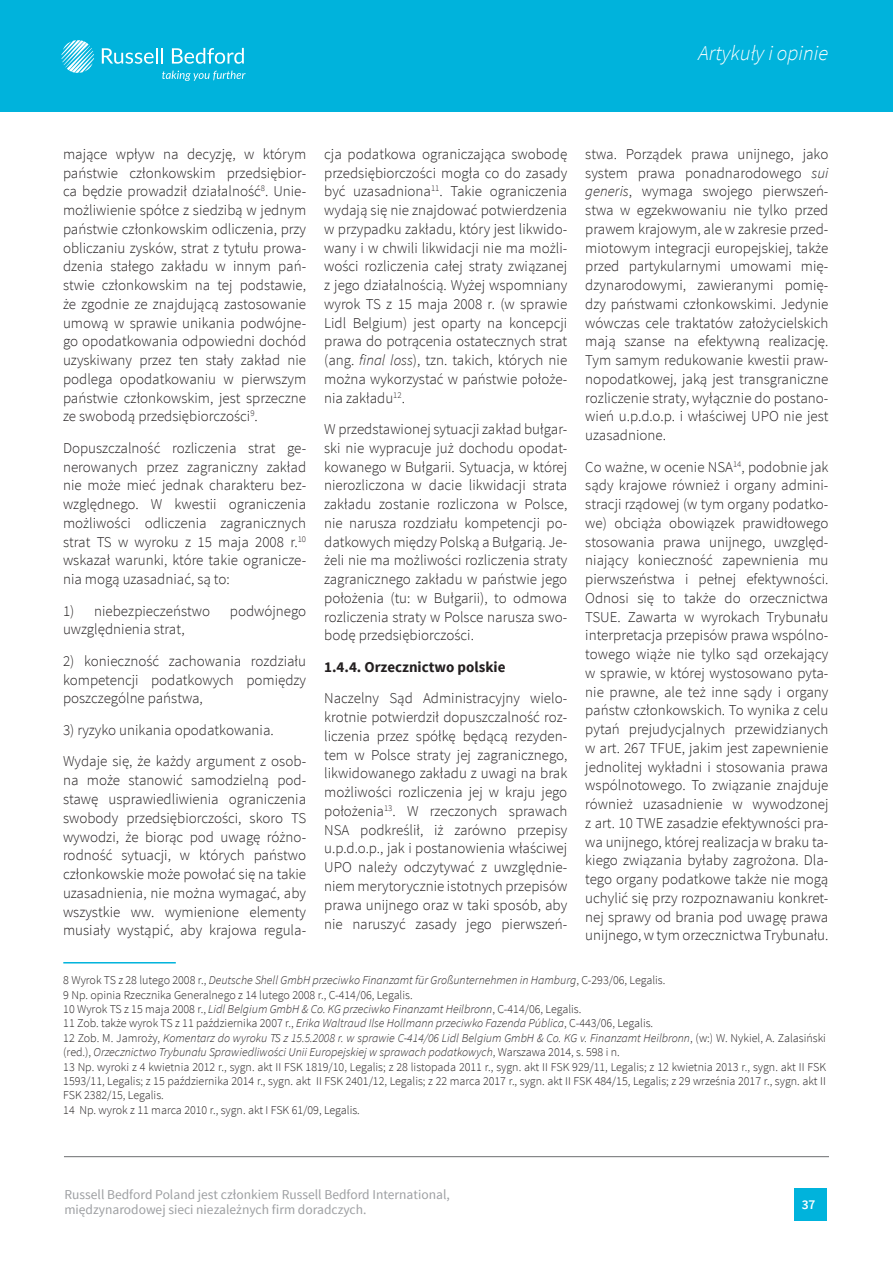
<style>
.page{position:relative;width:893px;height:1263px;background:#fff}
.page>*{position:absolute;margin:0;border:0;box-sizing:border-box;transform-origin:0 0}
.t1{font:italic 300 21px "Source Sans Pro";color:#fff}
.Tekst_główny{font:300 15px/18.8px "Source Sans Pro";color:#231f20;text-align:justify}
.Tekst_główny-2{font:700 15px "Source Sans Pro";color:#231f20}
.t2{font:13.5px/15px "Source Sans Pro";color:#9d9fa2}
.t3{font:600 13.5px "Source Sans Pro";color:#fff}
.Przypis{font:300 12px/14.4px "Source Sans Pro";color:#231f20;text-align:justify}
.Przypis-2{font:italic 300 12px/14.4px "Source Sans Pro";color:#231f20}
.s1{font-style:italic}
.s2{font-style:normal}
</style>
<div class="page">
<hr style="left:64px;top:1156px;width:765px;height:1px;background:#6c6d70">
<div style="left:0;top:0;width:893px;height:112px;background:#00b3dc"></div>
<div style="left:794px;top:1188px;width:32px;height:33px;background:#00b3dc"></div>
<svg style="left:61px;top:40px;width:33px;height:33px"></svg>
<svg style="left:162px;top:71px;width:84px;height:10px"></svg>
<svg style="left:102px;top:48px;width:61px;height:16px"></svg>
<svg style="left:172px;top:48px;width:72px;height:16px"></svg>
<hr style="left:63px;top:962px;width:113px;height:1px;background:#00b3dc">
<h1 class="t1" style="left:699px;top:41px;width:131px">Artykuły i opinie</h1>
<p class="Tekst_główny" style="left:63px;top:145px;width:245px">mające wpływ na decyzję, w którym państwie członkowskim przedsiębior&shy;ca będzie prowadził działalność<sup>8</sup>. Unie&shy;możliwienie spółce z siedzibą w jednym państwie członkowskim odliczenia, przy obliczaniu zysków, strat z tytułu prowa&shy;dzenia stałego zakładu w innym pań&shy;stwie członkowskim na tej podstawie, że zgodnie ze znajdującą zastosowanie umową w sprawie unikania podwójne&shy;go opodatkowania odpowiedni dochód uzyskiwany przez ten stały zakład nie podlega opodatkowaniu w pierwszym państwie członkowskim, jest sprzeczne ze swobodą przedsiębiorczości<sup>9</sup>.</p>
<p class="Tekst_główny" style="left:63px;top:439px;width:245px">Dopuszczalność rozliczenia strat ge&shy;nerowanych przez zagraniczny zakład nie może mieć jednak charakteru bez&shy;względnego. W kwestii ograniczenia możliwości odliczenia zagranicznych strat TS w wyroku z 15 maja 2008 r.<sup>10 </sup>wskazał warunki, które takie ogranicze&shy;nia mogą uzasadniać, są to:</p>
<p class="Tekst_główny" style="left:63px;top:601px;width:149px">1) niebezpieczeństwo</p>
<p class="Tekst_główny" style="left:230px;top:601px;width:78px">podwójnego</p>
<p class="Tekst_główny" style="left:63px;top:620px;width:123px">uwzględnienia strat,</p>
<p class="Tekst_główny" style="left:63px;top:652px;width:245px">2) konieczność zachowania rozdziału kompetencji podatkowych pomiędzy poszczególne państwa,</p>
<p class="Tekst_główny" style="left:63px;top:721px;width:212px">3) ryzyko unikania opodatkowania.</p>
<p class="Tekst_główny" style="left:63px;top:752px;width:245px">Wydaje się, że każdy argument z osob&shy;na może stanowić samodzielną pod&shy;stawę usprawiedliwienia ograniczenia swobody przedsiębiorczości, skoro TS wywodzi, że biorąc pod uwagę różno&shy;rodność sytuacji, w których państwo członkowskie może powołać się na takie uzasadnienia, nie można wymagać, aby wszystkie ww. wymienione elementy musiały wystąpić, aby krajowa regula-</p>
<p class="Tekst_główny" style="left:585px;top:145px;width:245px">stwa. Porządek prawa unijnego, jako system prawa ponadnarodowego <span class="s1">sui generis</span>, wymaga swojego pierwszeń&shy;stwa w egzekwowaniu nie tylko przed prawem krajowym, ale w zakresie przed&shy;miotowym integracji europejskiej, także przed partykularnymi umowami mię&shy;dzynarodowymi, zawieranymi pomię&shy;dzy państwami członkowskimi. Jedynie wówczas cele traktatów założycielskich mają szanse na efektywną realizację.<br>Tym samym redukowanie kwestii praw&shy;nopodatkowej, jaką jest transgraniczne rozliczenie straty, wyłącznie do postano&shy;wień u.p.d.o.p. i właściwej UPO nie jest uzasadnione.</p>
<p class="Tekst_główny" style="left:585px;top:457px;width:245px">Co ważne, w ocenie NSA<sup>14</sup>, podobnie jak sądy krajowe również i organy admini&shy;stracji rządowej (w tym organy podatko&shy;we) obciąża obowiązek prawidłowego stosowania prawa unijnego, uwzględ&shy;niający konieczność zapewnienia mu pierwszeństwa i pełnej efektywności.<br>Odnosi się to także do orzecznictwa TSUE. Zawarta w wyrokach Trybunału interpretacja przepisów prawa wspólno&shy;towego wiąże nie tylko sąd orzekający w sprawie, w której wystosowano pyta&shy;nie prawne, ale też inne sądy i organy państw członkowskich. To wynika z celu pytań prejudycjalnych przewidzianych w art. 267 TFUE, jakim jest zapewnienie jednolitej wykładni i stosowania prawa wspólnotowego. To związanie znajduje również uzasadnienie w wywodzonej z art. 10 TWE zasadzie efektywności pra&shy;wa unijnego, której realizacja w braku ta&shy;kiego związania byłaby zagrożona. Dla&shy;tego organy podatkowe także nie mogą uchylić się przy rozpoznawaniu konkret&shy;nej sprawy od brania pod uwagę prawa unijnego, w tym orzecznictwa Trybunału.</p>
<p class="Przypis-2" style="left:63px;top:973px;width:604px"><span class="s2">8 Wyrok TS z 28 lutego 2008 r.,</span> Deutsche Shell GmbH przeciwko Finanzamt für Großunternehmen in Hamburg<span class="s2">, C-293/06, Legalis.</span></p>
<p class="Przypis" style="left:63px;top:987px;width:351px">9 Np. opinia Rzecznika Generalnego z 14 lutego 2008 r., C-414/06, Legalis.</p>
<p class="Przypis-2" style="left:63px;top:1002px;width:520px"><span class="s2">10 Wyrok TS z 15 maja 2008 r.,</span> Lidl Belgium GmbH &amp; Co. KG przeciwko Finanzamt Heilbronn<span class="s2">, C-414/06, Legalis.</span></p>
<p class="Przypis" style="left:63px;top:1016px;width:591px">11 Zob. także wyrok TS z 11 października 2007 r., <span class="s1">Erika Waltraud Ilse Hollmann przeciwko Fazenda Pública</span>, C-443/06, Legalis.</p>
<p class="Przypis-2" style="left:63px;top:1031px;width:764px"><span class="s2">12 Zob. M. Jamroży,</span> Komentarz do wyroku TS z 15.5.2008 r. w sprawie C-414/06 Lidl Belgium GmbH &amp; Co. KG v. Finanzamt Heilbronn<span class="s2">, (w:) W. Nykiel, A. Zalasiński (red.),</span> Orzecznictwo Trybunału Sprawiedliwości Unii Europejskiej w sprawach podatkowych<span class="s2">, Warszawa 2014, s. 598 i n.</span></p>
<p class="Przypis" style="left:63px;top:1059px;width:764px">13 Np. wyroki z 4 kwietnia 2012 r., sygn. akt II FSK 1819/10, Legalis; z 28 listopada 2011 r., sygn. akt II FSK 929/11, Legalis; z 12 kwietnia 2013 r., sygn. akt II FSK 1593/11, Legalis; z 15 października 2014 r., sygn. akt II FSK 2401/12, Legalis; z 22 marca 2017 r., sygn. akt II FSK 484/15, Legalis; z 29 września 2017 r., sygn. akt II FSK 2382/15, Legalis.</p>
<p class="Przypis" style="left:63px;top:1103px;width:298px">14 Np. wyrok z 11 marca 2010 r., sygn. akt I FSK 61/09, Legalis.</p>
<p class="Tekst_główny" style="left:324px;top:145px;width:245px">cja podatkowa ograniczająca swobodę przedsiębiorczości mogła co do zasady być uzasadniona<sup>11</sup>. Takie ograniczenia wydają się nie znajdować potwierdzenia w przypadku zakładu, który jest likwido&shy;wany i w chwili likwidacji nie ma możli&shy;wości rozliczenia całej straty związanej z jego działalnością. Wyżej wspomniany wyrok TS z 15 maja 2008 r. (w sprawie Lidl Belgium) jest oparty na koncepcji prawa do potrącenia ostatecznych strat (ang. <span class="s1">final loss</span>), tzn. takich, których nie można wykorzystać w państwie położe&shy;nia zakładu<sup>12</sup>.</p>
<p class="Tekst_główny" style="left:324px;top:420px;width:245px">W przedstawionej sytuacji zakład bułgar&shy;ski nie wypracuje już dochodu opodat&shy;kowanego w Bułgarii. Sytuacja, w której nierozliczona w dacie likwidacji strata zakładu zostanie rozliczona w Polsce, nie narusza rozdziału kompetencji po&shy;datkowych między Polską a Bułgarią. Je&shy;żeli nie ma możliwości rozliczenia straty zagranicznego zakładu w państwie jego położenia (tu: w Bułgarii), to odmowa rozliczenia straty w Polsce narusza swo&shy;bodę przedsiębiorczości.</p>
<p class="Tekst_główny-2" style="left:324px;top:657px;width:183px">1.4.4. Orzecznictwo polskie</p>
<p class="Tekst_główny" style="left:324px;top:689px;width:245px">Naczelny Sąd Administracyjny wielo&shy;krotnie potwierdził dopuszczalność roz&shy;liczenia przez spółkę będącą rezyden&shy;tem w Polsce straty jej zagranicznego, likwidowanego zakładu z uwagi na brak możliwości rozliczenia jej w kraju jego położenia<sup>13</sup>. W rzeczonych sprawach NSA podkreślił, iż zarówno przepisy u.p.d.o.p., jak i postanowienia właściwej UPO należy odczytywać z uwzględnie&shy;niem merytorycznie istotnych przepisów prawa unijnego oraz w taki sposób, aby nie naruszyć zasady jego pierwszeń-</p>
<p class="t2" style="left:64px;top:1187px;width:387px">Russell Bedford Poland jest członkiem Russell Bedford International, międzynarodowej sieci niezależnych firm doradczych.</p>
<p class="t3" style="left:802px;top:1196px;width:15px">37</p>
</div>
